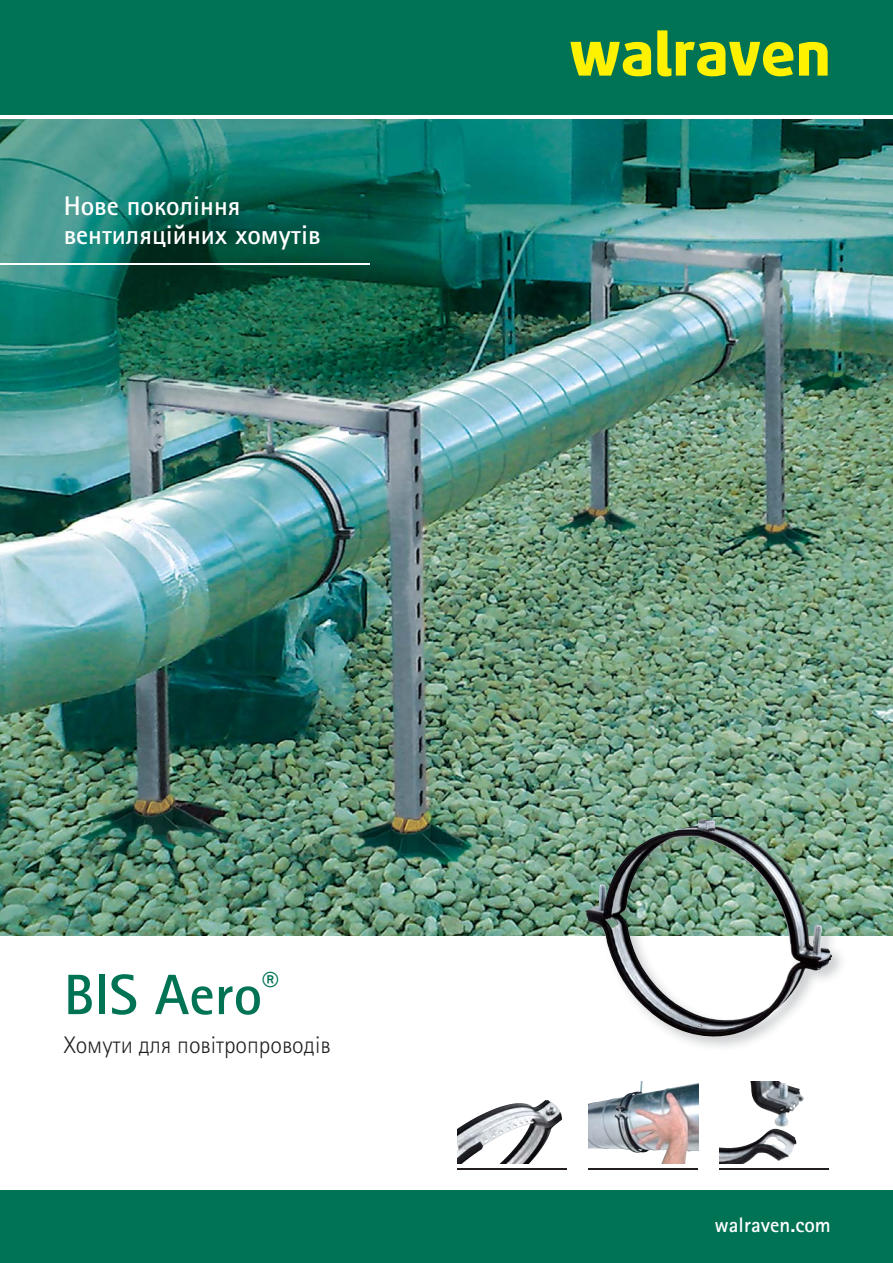
<style>
.page{position:relative;width:893px;height:1263px;background:#fff}
.page>*{position:absolute;margin:0;border:0;box-sizing:border-box;transform-origin:0 0}
.t1{font:700 57px "Rotis Sans Serif Std";color:#007355}
.t2{font:700 27px/28.7px "Rotis Sans Serif Pro Cyr";color:#fff}
.t3{font:300 24px "Rotis Sans Serif Pro Cyr";color:#231f20}
.t4{font:700 21px "Rotis Sans Serif Std";color:#fff}
</style>
<div class="page">
<img style="left:0;top:119px;width:893px;height:817px">
<div style="left:0;top:1189px;width:893px;height:74px;background:#007355"></div>
<div style="left:0;top:936px;width:893px;height:254px;background:#fff"></div>
<div style="left:0;top:0;width:893px;height:117px;background:#007355"></div>
<hr style="left:719px;top:1169px;width:110px;height:1px;background:#231f20">
<hr style="left:588px;top:1169px;width:110px;height:1px;background:#231f20">
<hr style="left:457px;top:1169px;width:110px;height:1px;background:#231f20">
<svg style="left:799px;top:42px;width:29px;height:34px"></svg>
<svg style="left:657px;top:30px;width:136px;height:46px"></svg>
<svg style="left:570px;top:42px;width:81px;height:34px"></svg>
<hr style="left:0;top:115px;width:893px;height:3px;background:#fff">
<img style="left:584px;top:817px;width:261px;height:230px">
<img style="left:584px;top:818px;width:250px;height:220px">
<img style="left:588px;top:1081px;width:110px;height:82px">
<img style="left:719px;top:1081px;width:85px;height:82px">
<img style="left:457px;top:1100px;width:105px;height:63px">
<hr style="left:0;top:263px;width:370px;height:2px;background:#fff">
<p class="t2" style="left:64px;top:194px;width:258px">Нове покоління вентиляційних хомутів</p>
<h1 class="t1" style="left:64px;top:973px;width:216px">BIS Aero<sup>®</sup></h1>
<p class="t3" style="left:64px;top:1036px;width:268px">Хомути для повітропроводів</p>
<p class="t4" style="left:714px;top:1217px;width:118px">walraven.com</p>
</div>
